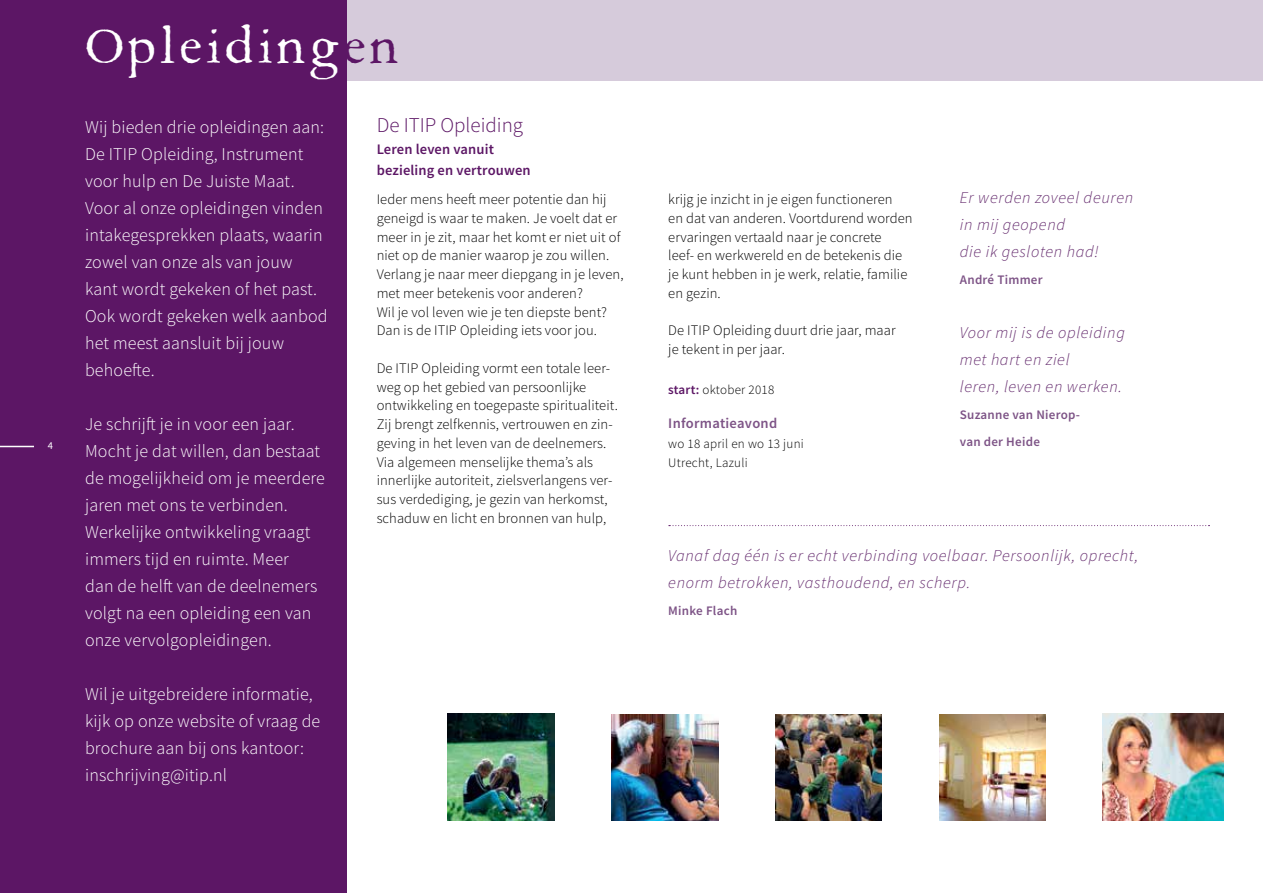
<style>
.page{position:relative;width:1263px;height:893px;background:#fff}
.page>*{position:absolute;margin:0;border:0;box-sizing:border-box;transform-origin:0 0}
.t1{font:48px "Aquifer";letter-spacing:.07em;color:#fff}
.t2{font:300 21px "Source Sans Pro";color:#5c1665}
.t3{font:300 18px/27px "Source Sans Pro";letter-spacing:.01em;color:#fff}
.t4{font:italic 300 16.5px/27px "Source Sans Pro";letter-spacing:.04em;color:#662d6f}
.t5{font:300 14.55px/18.8px "Source Sans Pro";letter-spacing:.005em;color:#000}
.t6{font:600 14.55px/21px "Source Sans Pro";letter-spacing:.01em;color:#5c1665}
.t7{font:600 14.55px "Source Sans Pro";letter-spacing:.02em;color:#7d5386}
.t8{font:300 13.05px/18.8px "Source Sans Pro";letter-spacing:.02em;color:#000}
.t9{font:600 13.05px/27px "Source Sans Pro";letter-spacing:.02em;color:#7d5386}
.t10{font:10.5px "Source Sans Pro";color:#fff}
.s1{color:#5c1665}
.s2{font-weight:600;color:#5c1665}
</style>
<div class="page">
<div style="left:0;top:0;width:1263px;height:81px;background:#d6cbdb"></div>
<div style="left:0;top:0;width:347px;height:893px;background:#5c1665"></div>
<hr style="left:0;top:446px;width:34px;height:1px;background:#fff">
<img style="left:448px;top:714px;width:106px;height:106px">
<img style="left:1103px;top:714px;width:120px;height:106px">
<img style="left:939px;top:714px;width:107px;height:107px">
<img style="left:612px;top:714px;width:106px;height:107px">
<img style="left:775px;top:714px;width:107px;height:107px">
<svg style="left:669px;top:525px;width:540px;height:1px"></svg>
<p class="t10" style="left:48px;top:439px;width:7px">4</p>
<h1 class="t1" style="left:85px;top:19px;width:315px">Opleiding<span class="s1">en</span></h1>
<p class="t3" style="left:85px;top:113px;width:244px">Wij bieden drie opleidingen aan:<br>De ITIP Opleiding, Instrument voor hulp en De Juiste Maat.<br>Voor al onze opleidingen vinden intakegesprekken plaats, waarin zowel van onze als van jouw kant wordt gekeken of het past.<br>Ook wordt gekeken welk aanbod het meest aansluit bij jouw behoefte.</p>
<p class="t3" style="left:85px;top:410px;width:241px">Je schrijft je in voor een jaar.<br>Mocht je dat willen, dan bestaat de mogelijkheid om je meerdere jaren met ons te verbinden.<br>Werkelijke ontwikkeling vraagt immers tijd en ruimte. Meer<br>dan de helft van de deelnemers volgt na een opleiding een van onze vervolgopleidingen.</p>
<p class="t3" style="left:85px;top:680px;width:237px">Wil je uitgebreidere informatie, kijk op onze website of vraag de brochure aan bij ons kantoor: inschrijving@itip.nl</p>
<h2 class="t2" style="left:377px;top:112px;width:148px">De ITIP Opleiding</h2>
<p class="t6" style="left:377px;top:139px;width:156px">Leren leven vanuit bezieling en vertrouwen</p>
<p class="t5" style="left:377px;top:190px;width:248px">Ieder mens heeft meer potentie dan hij geneigd is waar te maken. Je voelt dat er meer in je zit, maar het komt er niet uit of niet op de manier waarop je zou willen.<br>Verlang je naar meer diepgang in je leven, met meer betekenis voor anderen?<br>Wil je vol leven wie je ten diepste bent?<br>Dan is de ITIP Opleiding iets voor jou.</p>
<p class="t5" style="left:377px;top:359px;width:243px">De ITIP Opleiding vormt een totale leer&shy;weg op het gebied van persoonlijke ontwikkeling en toegepaste spiritualiteit.<br>Zij brengt zelfkennis, vertrouwen en zin&shy;geving in het leven van de deelnemers.<br>Via algemeen menselijke thema’s als innerlijke autoriteit, zielsverlangens ver&shy;sus verdediging, je gezin van herkomst, schaduw en licht en bronnen van hulp,</p>
<p class="t5" style="left:668px;top:190px;width:246px">krijg je inzicht in je eigen functioneren<br>en dat van anderen. Voortdurend worden ervaringen vertaald naar je concrete<br>leef- en werkwereld en de betekenis die je kunt hebben in je werk, relatie, familie en gezin.</p>
<p class="t5" style="left:668px;top:321px;width:229px">De ITIP Opleiding duurt drie jaar, maar je tekent in per jaar.</p>
<p class="t8" style="left:668px;top:380px;width:108px"><span class="s2">start:</span> oktober 2018</p>
<p class="t7" style="left:668px;top:414px;width:110px">Informatieavond</p>
<p class="t8" style="left:668px;top:434px;width:137px">wo 18 april en wo 13 juni<br>Utrecht, Lazuli</p>
<p class="t4" style="left:960px;top:184px;width:175px">Er werden zoveel deuren in mij geopend<br>die ik gesloten had!</p>
<p class="t9" style="left:960px;top:266px;width:84px">André Timmer</p>
<p class="t4" style="left:960px;top:319px;width:167px">Voor mij is de opleiding met hart en ziel<br>leren, leven en werken.</p>
<p class="t9" style="left:960px;top:401px;width:122px">Suzanne van Nierop&shy;van der Heide</p>
<p class="t4" style="left:668px;top:542px;width:471px">Vanaf dag één is er echt verbinding voelbaar. Persoonlijk, oprecht, enorm betrokken, vasthoudend, en scherp.</p>
<p class="t9" style="left:668px;top:597px;width:71px">Minke Flach</p>
</div>
